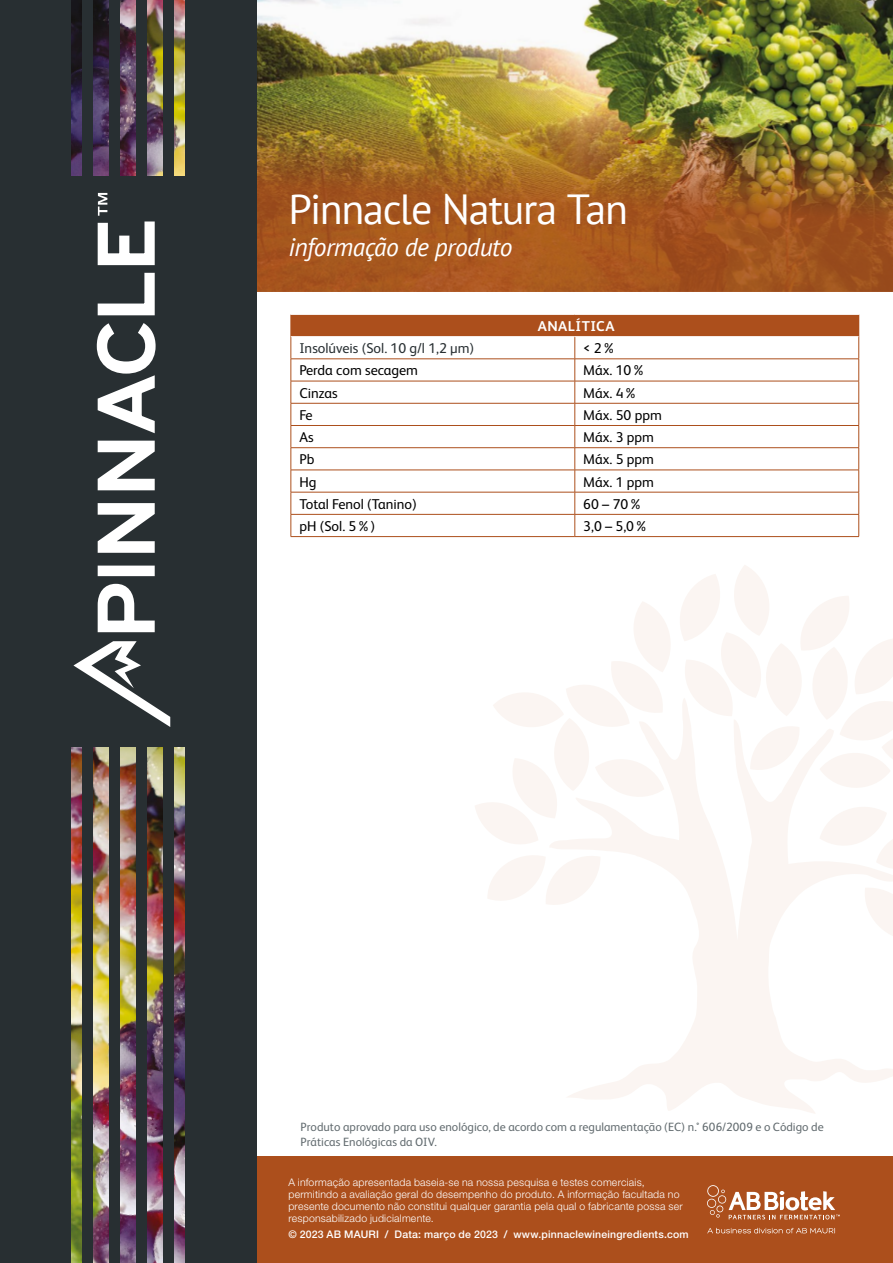
<style>
.page{position:relative;width:893px;height:1263px;background:#fff}
.page>*{position:absolute;margin:0;border:0;box-sizing:border-box;transform-origin:0 0}
.t1{font:42px "PT Sans";letter-spacing:-.03em;color:#fff}
.t2{font:italic 25.5px "PT Sans";letter-spacing:-.02em;color:#fff}
.t3{font:14.25px "FS Albert";color:#000}
.t4{font:14.25px "FS Albert";color:#282f32}
.t5{font:700 14.25px "FS Albert";letter-spacing:.035em;color:#fff}
.t6{font:12px/15px "FS Albert";letter-spacing:.005em;color:#626b6f}
.t7{font:300 10.5px/12px "Helvetica Neue LT Std";letter-spacing:.02em;color:#fff}
.t8{font:500 10.5px "Helvetica Neue LT Std";letter-spacing:.02em;color:#fff}
</style>
<div class="page">
<svg style="left:550px;top:759px;width:343px;height:354px"></svg>
<svg style="left:488px;top:854px;width:112px;height:52px"></svg>
<svg style="left:475px;top:602px;width:197px;height:244px"></svg>
<svg style="left:863px;top:886px;width:30px;height:56px"></svg>
<svg style="left:819px;top:805px;width:74px;height:66px"></svg>
<svg style="left:678px;top:565px;width:215px;height:224px"></svg>
<img style="left:256px;top:0;width:637px;height:292px">
<div style="left:0;top:1157px;width:893px;height:106px;background:#ac4f1c"></div>
<div style="left:291px;top:314px;width:568px;height:23px;background:#ac4f1c"></div>
<hr style="left:291px;top:359px;width:284px;height:1px;background:#ac4f1c">
<hr style="left:575px;top:359px;width:284px;height:1px;background:#ac4f1c">
<hr style="left:291px;top:381px;width:284px;height:1px;background:#ac4f1c">
<hr style="left:575px;top:381px;width:284px;height:1px;background:#ac4f1c">
<hr style="left:291px;top:403px;width:284px;height:1px;background:#ac4f1c">
<hr style="left:575px;top:403px;width:284px;height:1px;background:#ac4f1c">
<hr style="left:291px;top:425px;width:284px;height:1px;background:#ac4f1c">
<hr style="left:575px;top:425px;width:284px;height:1px;background:#ac4f1c">
<hr style="left:291px;top:447px;width:284px;height:1px;background:#ac4f1c">
<hr style="left:575px;top:447px;width:284px;height:1px;background:#ac4f1c">
<hr style="left:291px;top:470px;width:284px;height:1px;background:#ac4f1c">
<hr style="left:575px;top:470px;width:284px;height:1px;background:#ac4f1c">
<hr style="left:291px;top:492px;width:284px;height:1px;background:#ac4f1c">
<hr style="left:291px;top:314px;width:284px;height:1px;background:#fff">
<hr style="left:575px;top:314px;width:284px;height:1px;background:#fff">
<hr style="left:291px;top:336px;width:284px;height:1px;background:#fff">
<hr style="left:575px;top:336px;width:284px;height:1px;background:#fff">
<hr style="left:575px;top:492px;width:284px;height:1px;background:#ac4f1c">
<svg style="left:575px;top:337px;width:1px;height:199px"></svg>
<hr style="left:291px;top:514px;width:284px;height:1px;background:#ac4f1c">
<svg style="left:291px;top:336px;width:1px;height:200px"></svg>
<hr style="left:575px;top:514px;width:284px;height:1px;background:#ac4f1c">
<svg style="left:858px;top:336px;width:1px;height:200px"></svg>
<hr style="left:291px;top:536px;width:284px;height:1px;background:#ac4f1c">
<hr style="left:575px;top:536px;width:284px;height:1px;background:#ac4f1c">
<div style="left:0;top:0;width:256px;height:1263px;background:#282f32"></div>
<img style="left:72px;top:0;width:113px;height:176px">
<div style="left:82px;top:0;width:11px;height:184px;background:#282f32"></div>
<div style="left:109px;top:0;width:11px;height:184px;background:#282f32"></div>
<div style="left:136px;top:0;width:11px;height:184px;background:#282f32"></div>
<div style="left:163px;top:0;width:11px;height:184px;background:#282f32"></div>
<svg style="left:707px;top:1227px;width:128px;height:6px"></svg>
<svg style="left:707px;top:1185px;width:133px;height:34px"></svg>
<img style="left:72px;top:747px;width:113px;height:516px">
<div style="left:163px;top:736px;width:11px;height:527px;background:#282f32"></div>
<div style="left:136px;top:736px;width:11px;height:527px;background:#282f32"></div>
<div style="left:109px;top:736px;width:11px;height:527px;background:#282f32"></div>
<div style="left:82px;top:736px;width:11px;height:527px;background:#282f32"></div>
<svg style="left:73px;top:641px;width:97px;height:86px"></svg>
<svg style="left:97px;top:583px;width:58px;height:50px"></svg>
<div style="left:98px;top:566px;width:57px;height:10px;background:#fff"></div>
<svg style="left:97px;top:503px;width:58px;height:50px"></svg>
<svg style="left:96px;top:193px;width:60px;height:298px"></svg>
<h1 class="t1" style="left:288px;top:182px;width:341px">Pinnacle Natura Tan</h1>
<h2 class="t2" style="left:288px;top:231px;width:225px">informação de produto</h2>
<h3 class="t5" style="left:538px;top:316px;width:78px">ANALÍTICA</h3>
<h3 class="t4" style="left:299px;top:339px;width:176px">Insolúveis (Sol. 10 g/l 1,2 µm)</h3>
<h3 class="t3" style="left:583px;top:339px;width:34px">&lt; 2%</h3>
<h3 class="t3" style="left:299px;top:361px;width:120px">Perda com secagem</h3>
<h3 class="t3" style="left:583px;top:361px;width:64px">Máx. 10%</h3>
<h3 class="t3" style="left:299px;top:383px;width:40px">Cinzas</h3>
<h3 class="t3" style="left:583px;top:383px;width:56px">Máx. 4%</h3>
<h3 class="t3" style="left:299px;top:405px;width:15px">Fe</h3>
<h3 class="t3" style="left:583px;top:405px;width:80px">Máx. 50 ppm</h3>
<h3 class="t3" style="left:299px;top:428px;width:16px">As</h3>
<h3 class="t3" style="left:583px;top:428px;width:72px">Máx. 3 ppm</h3>
<h3 class="t3" style="left:299px;top:450px;width:17px">Pb</h3>
<h3 class="t3" style="left:583px;top:450px;width:72px">Máx. 5 ppm</h3>
<h3 class="t3" style="left:299px;top:472px;width:19px">Hg</h3>
<h3 class="t3" style="left:583px;top:472px;width:72px">Máx. 1 ppm</h3>
<h3 class="t3" style="left:299px;top:494px;width:119px">Total Fenol (Tanino)</h3>
<h3 class="t3" style="left:583px;top:494px;width:61px">60 – 70%</h3>
<h3 class="t3" style="left:299px;top:517px;width:77px">pH (Sol. 5%)</h3>
<h3 class="t3" style="left:583px;top:517px;width:67px">3,0 – 5,0%</h3>
<p class="t6" style="left:301px;top:1118px;width:525px">Produto aprovado para uso enológico, de acordo com a regulamentação (EC) n.° 606/2009 e o Código de<br>Práticas Enológicas da OIV.</p>
<p class="t7" style="left:288px;top:1175px;width:396px">A informação apresentada baseia-se na nossa pesquisa e testes comerciais, permitindo a avaliação geral do desempenho do produto. A informação facultada no presente documento não constitui qualquer garantia pela qual o fabricante possa ser responsabilizado judicialmente.</p>
<p class="t8" style="left:288px;top:1228px;width:402px">© 2023 AB MAURI / Data: março de 2023 / www.pinnaclewineingredients.com</p>
</div>
